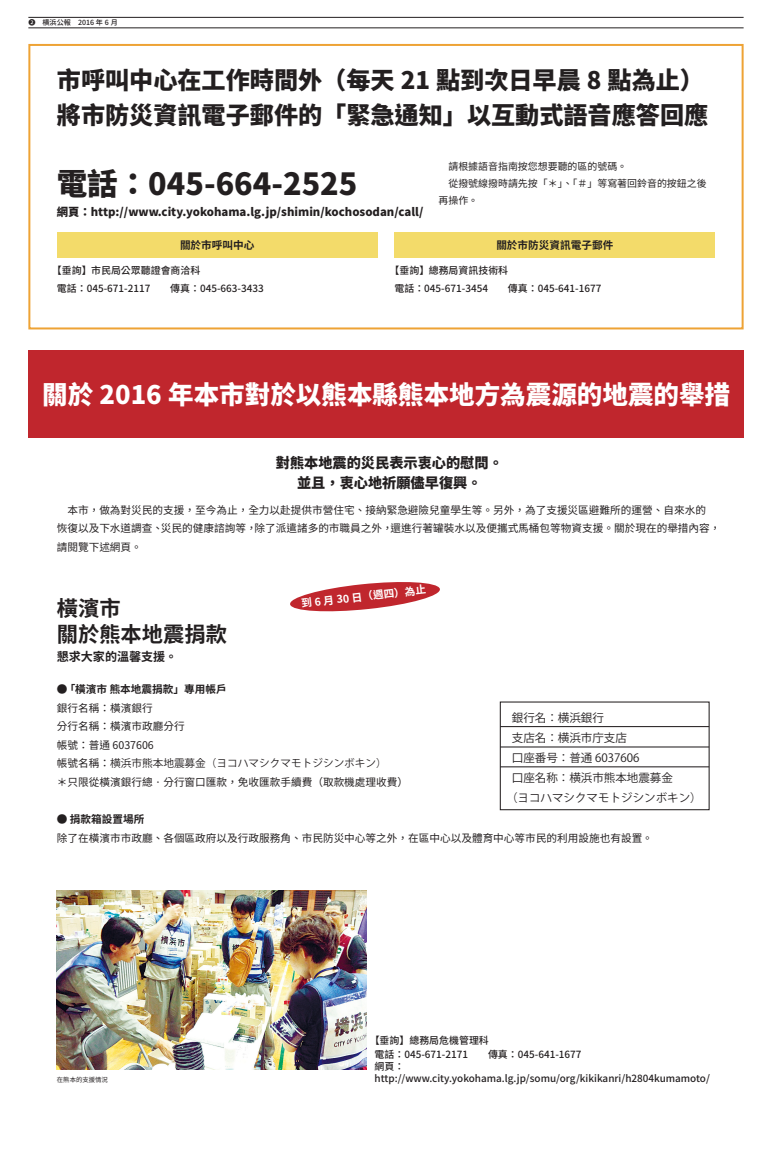
<style>
.page{position:relative;width:772px;height:1151px;background:#fff}
.page>*{position:absolute;margin:0;border:0;box-sizing:border-box;transform-origin:0 0}
.t1{font:900 30.5px "Noto Sans CJ Ktc";color:#231f20}
.t2{font:900 25.5px "Noto Sans CJ Ktc";color:#fff}
.t3{font:900 24.1px/35.4px "Noto Sans CJ Ktc";color:#231f20}
.t4{font:700 21.3px "Noto Sans CJ Ktc";color:#231f20}
.t5{font:900 14.2px "Noto Sans CJ Ktc";color:#231f20}
.t6{font:700 12px "Noto Sans CJ Ktc";color:#231f20}
.t7{font:11.5px "Koz Go Pr 6 N";color:#231f20}
.t8{font:900 11.3px "Noto Sans CJ Ktc";color:#231f20}
.t9{font:10.6px/18.6px "Noto Sans CJ Ktc";color:#231f20}
.t10{font:700 10.6px "Noto Sans CJ Ktc";color:#231f20}
.t11{font:10.6px "Koz Go Pro";color:#231f20}
.t12{font:700 10.6px "Noto Sans CJ Ktc";color:#fff}
.t13{font:500 9.9px "Noto Sans CJ Ktc";color:#231f20}
.t14{font:9.9px "Noto Sans CJ Ktc";color:#231f20}
.t15{font:500 7.1px "Noto Sans CJ Ktc";color:#231f20}
.t16{font:6.4px "Noto Sans CJ Ktc";color:#231f20}
.s1{font-family:"Koz Go Pro";font-weight:400}
.s2{font-family:"Noto Sans CJ Ktc"}
</style>
<div class="page">
<hr style="left:28px;top:17px;width:715px;height:1px;background:#231f20">
<hr style="left:28px;top:27px;width:715px;height:1px;background:#231f20">
<img style="left:57px;top:890px;width:309px;height:179px">
<div style="left:28px;top:44px;width:715px;height:285px;border:2px solid #eea335"></div>
<div style="left:57px;top:232px;width:320px;height:25px;background:#f3db6a"></div>
<div style="left:29px;top:350px;width:714px;height:88px;background:#c0262d"></div>
<svg style="left:290px;top:582px;width:150px;height:30px"></svg>
<div style="left:394px;top:232px;width:320px;height:25px;background:#f3db6a"></div>
<div style="left:499px;top:701px;width:210px;height:109px;border:1px solid #231f20"></div>
<hr style="left:500px;top:726px;width:208px;height:1px;background:#231f20">
<hr style="left:500px;top:746px;width:208px;height:1px;background:#231f20">
<hr style="left:500px;top:766px;width:208px;height:1px;background:#231f20">
<p class="t15" style="left:28px;top:18px;width:91px"><span class="s1">❷</span> 横浜公報　2016 年 6 月</p>
<p class="t3" style="left:57px;top:63px;width:652px">市呼叫中心在工作時間外（每天 21 點到次日早晨 8 點為止）將市防災資訊電子郵件的「緊急通知」以互動式語音應答回應</p>
<p class="t14" style="left:438px;top:160px;width:190px">　請根據語音指南按您想要聽的區的號碼。</p>
<p class="t14" style="left:438px;top:178px;width:269px">　從撥號線撥時請先按「＊」、「＃」等寫著回鈴音的按鈕之後</p>
<p class="t1" style="left:57px;top:166px;width:302px">電話：045-664-2525</p>
<p class="t14" style="left:438px;top:195px;width:41px">再操作。</p>
<p class="t8" style="left:57px;top:205px;width:368px">網頁：http://www.city.yokohama.lg.jp/shimin/kochosodan/call/</p>
<p class="t10" style="left:180px;top:239px;width:76px">關於市呼叫中心</p>
<p class="t13" style="left:52px;top:265px;width:150px">【垂詢】市民局公眾聽證會商洽科</p>
<p class="t13" style="left:57px;top:283px;width:208px">電話：045-671-2117　　傳真：045-663-3433</p>
<p class="t10" style="left:496px;top:239px;width:118px">關於市防災資訊電子郵件</p>
<p class="t13" style="left:389px;top:265px;width:120px">【垂詢】總務局資訊技術科</p>
<p class="t13" style="left:394px;top:283px;width:208px">電話：045-671-3454　　傳真：045-641-1677</p>
<p class="t2" style="left:42px;top:380px;width:689px">關於 2016 年本市對於以熊本縣熊本地方為震源的地震的舉措</p>
<p class="t5" style="left:275px;top:455px;width:228px">對熊本地震的災民表示衷心的慰問。</p>
<p class="t5" style="left:297px;top:475px;width:186px">並且，衷心地祈願儘早復興。</p>
<p class="t9" style="left:57px;top:501px;width:664px">　本市，做為對災民的支援，至今為止，全力以赴提供市營住宅、接納緊急避險兒童學生等。另外，為了支援災區避難所的運營、自來水的<br>恢復以及下水道調查、災民的健康諮詢等，除了派遣諸多的市職員之外，還進行著罐裝水以及便攜式馬桶包等物資支援。關於現在的舉措內容，請閱覽下述網頁。</p>
<p class="t4" style="left:57px;top:596px;width:65px">橫濱市</p>
<p class="t4" style="left:57px;top:623px;width:172px">關於熊本地震捐款</p>
<p class="t6" style="left:57px;top:649px;width:122px">懇求大家的溫馨支援。</p>
<p class="t12" style="left:300px;top:597px;width:127px;rotate:-6deg">到 6 月 30 日（週四）為止</p>
<p class="t10" style="left:57px;top:683px;width:171px">● 「橫濱市 熊本地震捐款」專用帳戶</p>
<p class="t9" style="left:57px;top:698px;width:97px">銀行名稱：橫濱銀行</p>
<p class="t9" style="left:57px;top:717px;width:129px">分行名稱：橫濱市政廳分行</p>
<p class="t9" style="left:57px;top:736px;width:98px">帳號：普通 6037606</p>
<p class="t11" style="left:57px;top:757px;width:331px"><span class="s2">帳號名稱：</span>横浜市熊本地震募金（ヨコハマシクマモトジシンボキン）</p>
<p class="t9" style="left:57px;top:773px;width:352px">＊只限從橫濱銀行總 · 分行窗口匯款，免收匯款手續費（取款機處理收費）</p>
<p class="t10" style="left:57px;top:813px;width:89px">● 捐款箱設置場所</p>
<p class="t9" style="left:57px;top:829px;width:597px">除了在橫濱市市政廳、各個區政府以及行政服務角、市民防災中心等之外，在區中心以及體育中心等市民的利用設施也有設置。</p>
<p class="t7" style="left:511px;top:711px;width:93px">銀行名：横浜銀行</p>
<p class="t7" style="left:511px;top:731px;width:116px">支店名：横浜市庁支店</p>
<p class="t7" style="left:511px;top:751px;width:129px">口座番号：普通 6037606</p>
<p class="t7" style="left:511px;top:771px;width:162px">口座名称：横浜市熊本地震募金</p>
<p class="t7" style="left:505px;top:791px;width:197px">（ヨコハマシクマモトジシンボキン）</p>
<p class="t16" style="left:57px;top:1076px;width:53px">在熊本的支援情況</p>
<p class="t13" style="left:369px;top:1035px;width:121px">【垂詢】總務局危機管理科</p>
<p class="t13" style="left:374px;top:1048px;width:208px">電話：045-671-2171　　傳真：045-641-1677</p>
<p class="t13" style="left:374px;top:1060px;width:31px">網頁：</p>
<p class="t13" style="left:374px;top:1072px;width:336px">http://www.city.yokohama.lg.jp/somu/org/kikikanri/h2804kumamoto/</p>
</div>
